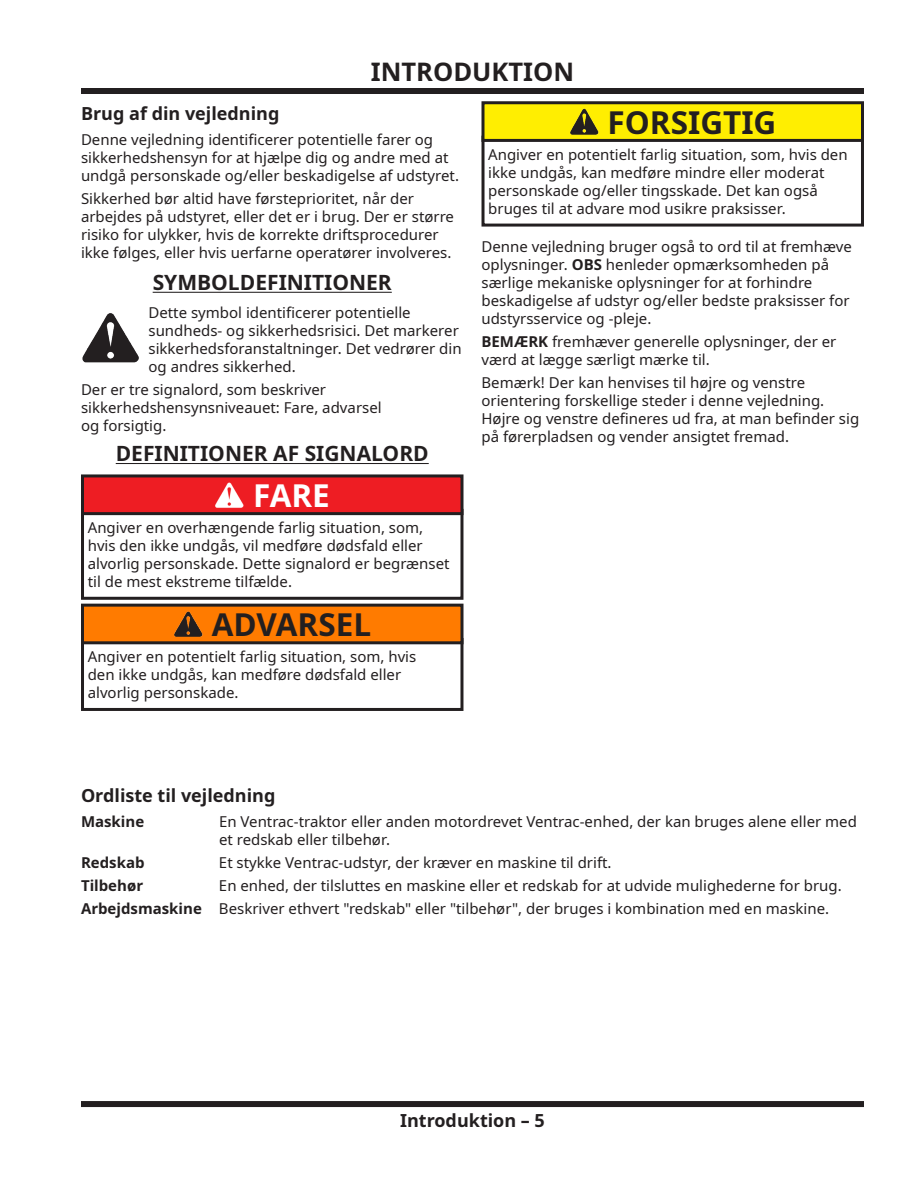
<style>
.page{position:relative;width:918px;height:1188px;background:#fff}
.page>*{position:absolute;margin:0;border:0;box-sizing:border-box;transform-origin:0 0}
.Basic_Bold_21pt{font:700 31.5px "Noto Sans";color:#231f20}
.Basic_Bold_21pt-2{font:700 31.5px "Noto Sans";color:#fff}
.t1{font:700 25.5px "Noto Sans";color:#231f20}
.Basic_14pt{font:700 21px "Noto Sans";color:#231f20}
.TOC_Subtitle_show{font:700 18px "Noto Sans";color:#231f20}
.Basic_10pt{font:15px/18px "Noto Sans";color:#231f20}
.Warning_Text_Box{font:15px/18px "Noto Sans";color:#231f20}
.Basic_10pt-2{font:700 15px "Noto Sans";color:#231f20}
.s1{font-weight:700}
</style>
<div class="page">
<div style="left:81px;top:88px;width:783px;height:6px;background:#231f20"></div>
<div style="left:81px;top:1101px;width:783px;height:6px;background:#231f20"></div>
<hr style="left:153px;top:292px;width:239px;height:1px;background:#231f20">
<hr style="left:116px;top:463px;width:313px;height:1px;background:#231f20">
<div style="left:81px;top:509px;width:382px;height:91px;border:3px solid #231f20"></div>
<div style="left:81px;top:638px;width:382px;height:73px;border:3px solid #231f20"></div>
<img style="left:82px;top:313px;width:57px;height:50px">
<div style="left:82px;top:476px;width:380px;height:38px;background:#ee1d23"></div>
<img style="left:215px;top:482px;width:29px;height:26px">
<div style="left:81px;top:474px;width:383px;height:41px;border:3px solid #231f20"></div>
<div style="left:82px;top:605px;width:380px;height:38px;background:#ff7b00"></div>
<img style="left:174px;top:611px;width:29px;height:26px">
<div style="left:81px;top:604px;width:383px;height:40px;border:3px solid #231f20"></div>
<div style="left:482px;top:136px;width:382px;height:91px;border:3px solid #231f20"></div>
<div style="left:483px;top:103px;width:380px;height:37px;background:#ffee01"></div>
<img style="left:570px;top:108px;width:29px;height:27px">
<div style="left:482px;top:101px;width:382px;height:41px;border:3px solid #231f20"></div>
<h2 class="t1" style="left:371px;top:54px;width:205px">INTRODUKTION</h2>
<p class="TOC_Subtitle_show" style="left:81px;top:101px;width:200px">Brug af din vejledning</p>
<p class="Basic_10pt" style="left:81px;top:131px;width:380px">Denne vejledning identificerer potentielle farer og sikkerhedshensyn for at hjælpe dig og andre med at undgå personskade og/eller beskadigelse af udstyret.</p>
<p class="Basic_10pt" style="left:81px;top:190px;width:375px">Sikkerhed bør altid have førsteprioritet, når der arbejdes på udstyret, eller det er i brug. Der er større risiko for ulykker, hvis de korrekte driftsprocedurer ikke følges, eller hvis uerfarne operatører involveres.</p>
<p class="Basic_14pt" style="left:153px;top:268px;width:241px">SYMBOLDEFINITIONER</p>
<p class="Basic_10pt" style="left:148px;top:304px;width:315px">Dette symbol identificerer potentielle sundheds- og sikkerhedsrisici. Det markerer sikkerhedsforanstaltninger. Det vedrører din og andres sikkerhed.</p>
<p class="Basic_10pt" style="left:81px;top:381px;width:302px">Der er tre signalord, som beskriver sikkerhedshensynsniveauet: Fare, advarsel og forsigtig.</p>
<p class="Basic_14pt" style="left:116px;top:439px;width:314px">DEFINITIONER AF SIGNALORD</p>
<p class="Basic_Bold_21pt-2" style="left:253px;top:473px;width:78px">FARE</p>
<p class="Warning_Text_Box" style="left:88px;top:519px;width:363px">Angiver en overhængende farlig situation, som, hvis den ikke undgås, vil medføre dødsfald eller alvorlig personskade. Dette signalord er begrænset til de mest ekstreme tilfælde.</p>
<p class="Basic_Bold_21pt" style="left:212px;top:602px;width:161px">ADVARSEL</p>
<p class="Warning_Text_Box" style="left:88px;top:648px;width:330px">Angiver en potentielt farlig situation, som, hvis den ikke undgås, kan medføre dødsfald eller alvorlig personskade.</p>
<p class="Basic_Bold_21pt" style="left:608px;top:100px;width:170px">FORSIGTIG</p>
<p class="Warning_Text_Box" style="left:488px;top:146px;width:361px">Angiver en potentielt farlig situation, som, hvis den ikke undgås, kan medføre mindre eller moderat personskade og/eller tingsskade. Det kan også bruges til at advare mod usikre praksisser.</p>
<p class="Basic_10pt" style="left:482px;top:238px;width:372px">Denne vejledning bruger også to ord til at fremhæve oplysninger. <span class="s1">OBS</span> henleder opmærksomheden på særlige mekaniske oplysninger for at forhindre beskadigelse af udstyr og/eller bedste praksisser for udstyrsservice og -pleje.</p>
<p class="Basic_10pt" style="left:482px;top:333px;width:356px"><span class="s1">BEMÆRK</span> fremhæver generelle oplysninger, der er værd at lægge særligt mærke til.</p>
<p class="Basic_10pt" style="left:482px;top:374px;width:379px">Bemærk! Der kan henvises til højre og venstre orientering forskellige steder i denne vejledning.<br>Højre og venstre defineres ud fra, at man befinder sig på førerpladsen og vender ansigtet fremad.</p>
<p class="TOC_Subtitle_show" style="left:81px;top:783px;width:196px">Ordliste til vejledning</p>
<p class="Basic_10pt-2" style="left:81px;top:811px;width:65px">Maskine</p>
<p class="Basic_10pt" style="left:219px;top:813px;width:639px">En Ventrac-traktor eller anden motordrevet Ventrac-enhed, der kan bruges alene eller med et redskab eller tilbehør.</p>
<p class="Basic_10pt-2" style="left:81px;top:852px;width:65px">Redskab</p>
<p class="Basic_10pt" style="left:219px;top:854px;width:394px">Et stykke Ventrac-udstyr, der kræver en maskine til drift.</p>
<p class="Basic_10pt-2" style="left:81px;top:875px;width:64px">Tilbehør</p>
<p class="Basic_10pt" style="left:219px;top:877px;width:624px">En enhed, der tilsluttes en maskine eller et redskab for at udvide mulighederne for brug.</p>
<p class="Basic_10pt" style="left:81px;top:900px;width:750px"><span class="s1">Arbejdsmaskine</span> Beskriver ethvert "redskab" eller "tilbehør", der bruges i kombination med en maskine.</p>
<p class="TOC_Subtitle_show" style="left:400px;top:1108px;width:146px">Introduktion – 5</p>
</div>
